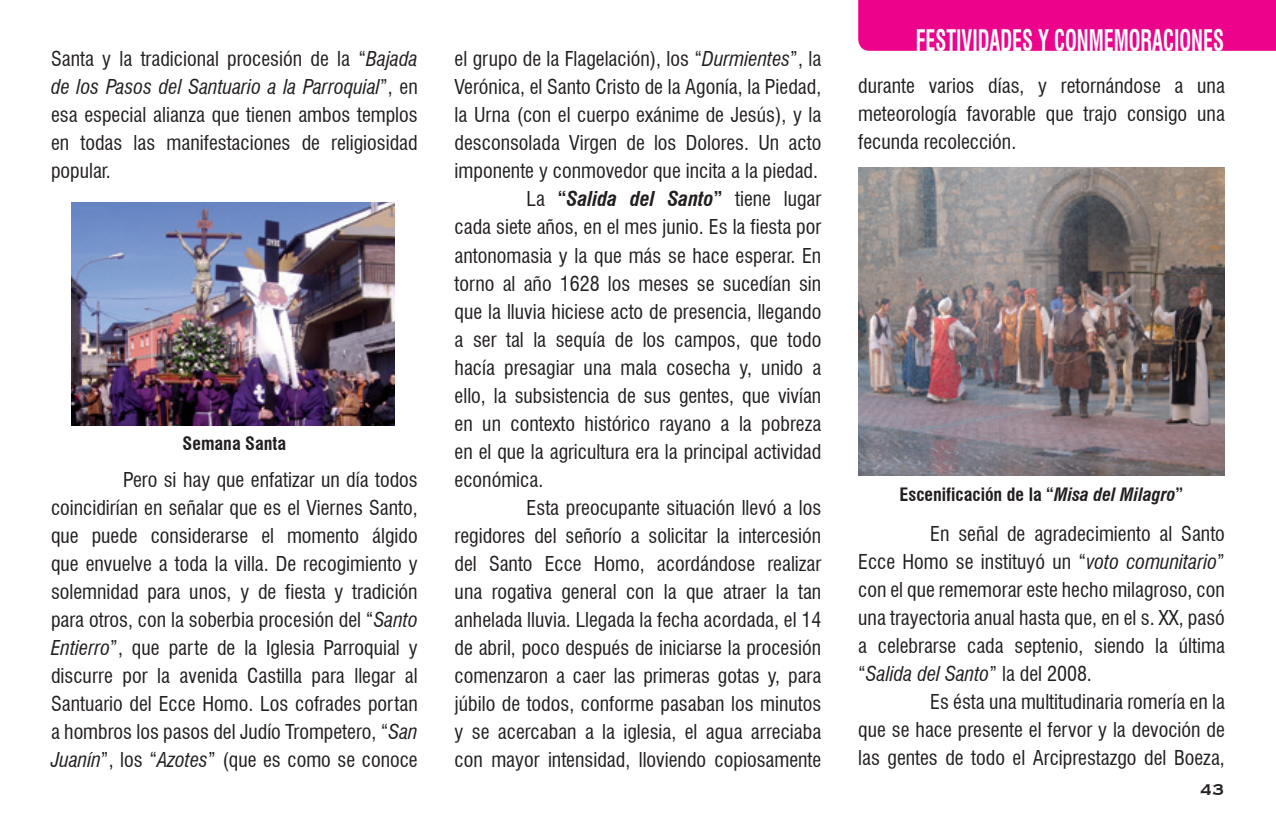
<style>
.page{position:relative;width:1276px;height:823px;background:#fff}
.page>*{position:absolute;margin:0;border:0;box-sizing:border-box;transform-origin:0 0}
.t1{font:700 condensed 29px "Swiss 721 BT";color:#fff;scale:.69 1}
.t2{font:condensed 20px/28px "Swiss 721 BT";color:#231f20;text-align:justify}
.t3{font:700 20px "Copperplate Gothic BT";color:#231f20}
.t4{font:700 condensed 18px "Swiss 721 BT";color:#231f20}
.s1{font-style:italic}
.s2{font-weight:700}
.s3{font-weight:700;font-style:italic}
</style>
<div class="page">
<img style="left:71px;top:203px;width:323px;height:222px">
<img style="left:858px;top:167px;width:366px;height:308px">
<div style="left:858px;top:0;width:418px;height:51px;background:#ed028c"></div>
<p class="t2" style="left:51px;top:45px;width:368px">Santa y la tradicional procesión de la “<span class="s1">Bajada de los Pasos del Santuario a la Parroquial</span>”, en esa especial alianza que tienen ambos templos en todas las manifestaciones de religiosidad popular.</p>
<p class="t4" style="left:183px;top:433px;width:105px">Semana Santa</p>
<p class="t2" style="left:51px;top:465px;width:368px;text-indent:72px">Pero si hay que enfatizar un día todos coincidirían en señalar que es el Viernes Santo, que puede considerarse el momento álgido que envuelve a toda la villa. De recogimiento y solemnidad para unos, y de fiesta y tradición para otros, con la soberbia procesión del “<span class="s1">Santo Entierro</span>”, que parte de la Iglesia Parroquial y discurre por la avenida Castilla para llegar al Santuario del Ecce Homo. Los cofrades portan a hombros los pasos del Judío Trompetero, “<span class="s1">San Juanín</span>”, los “<span class="s1">Azotes</span>” (que es como se conoce</p>
<p class="t2" style="left:454px;top:45px;width:368px">el grupo de la Flagelación), los “<span class="s1">Durmientes</span>”, la Verónica, el Santo Cristo de la Agonía, la Piedad, la Urna (con el cuerpo exánime de Jesús), y la desconsolada Virgen de los Dolores. Un acto imponente y conmovedor que incita a la piedad.</p>
<p class="t2" style="left:454px;top:185px;width:368px;text-indent:72px">La <span class="s2">“</span><span class="s3">Salida del Santo</span><span class="s2">”</span> tiene lugar cada siete años, en el mes junio. Es la fiesta por antonomasia y la que más se hace esperar. En torno al año 1628 los meses se sucedían sin que la lluvia hiciese acto de presencia, llegando a ser tal la sequía de los campos, que todo hacía presagiar una mala cosecha y, unido a ello, la subsistencia de sus gentes, que vivían en un contexto histórico rayano a la pobreza en el que la agricultura era la principal actividad económica.</p>
<p class="t2" style="left:454px;top:493px;width:368px;text-indent:72px">Esta preocupante situación llevó a los regidores del señorío a solicitar la intercesión del Santo Ecce Homo, acordándose realizar una rogativa general con la que atraer la tan anhelada lluvia. Llegada la fecha acordada, el 14 de abril, poco después de iniciarse la procesión comenzaron a caer las primeras gotas y, para júbilo de todos, conforme pasaban los minutos y se acercaban a la iglesia, el agua arreciaba con mayor intensidad, lloviendo copiosamente</p>
<p class="t1" style="left:916px;top:23px;width:448px">FESTIVIDADES Y CONMEMORACIONES</p>
<p class="t2" style="left:858px;top:71px;width:368px">durante varios días, y retornándose a una meteorología favorable que trajo consigo una fecunda recolección.</p>
<p class="t4" style="left:899px;top:483px;width:285px">Escenificación de la “<span class="s1">Misa del Milagro</span>”</p>
<p class="t2" style="left:858px;top:519px;width:368px;text-indent:72px">En señal de agradecimiento al Santo Ecce Homo se instituyó un “<span class="s1">voto comunitario</span>” con el que rememorar este hecho milagroso, con una trayectoria anual hasta que, en el s. XX, pasó a celebrarse cada septenio, siendo la última “<span class="s1">Salida del Santo</span>” la del 2008.</p>
<p class="t2" style="left:858px;top:687px;width:368px;text-indent:72px">Es ésta una multitudinaria romería en la que se hace presente el fervor y la devoción de las gentes de todo el Arciprestazgo del Boeza,</p>
<p class="t3" style="left:1199px;top:778px;width:27px">43</p>
</div>
